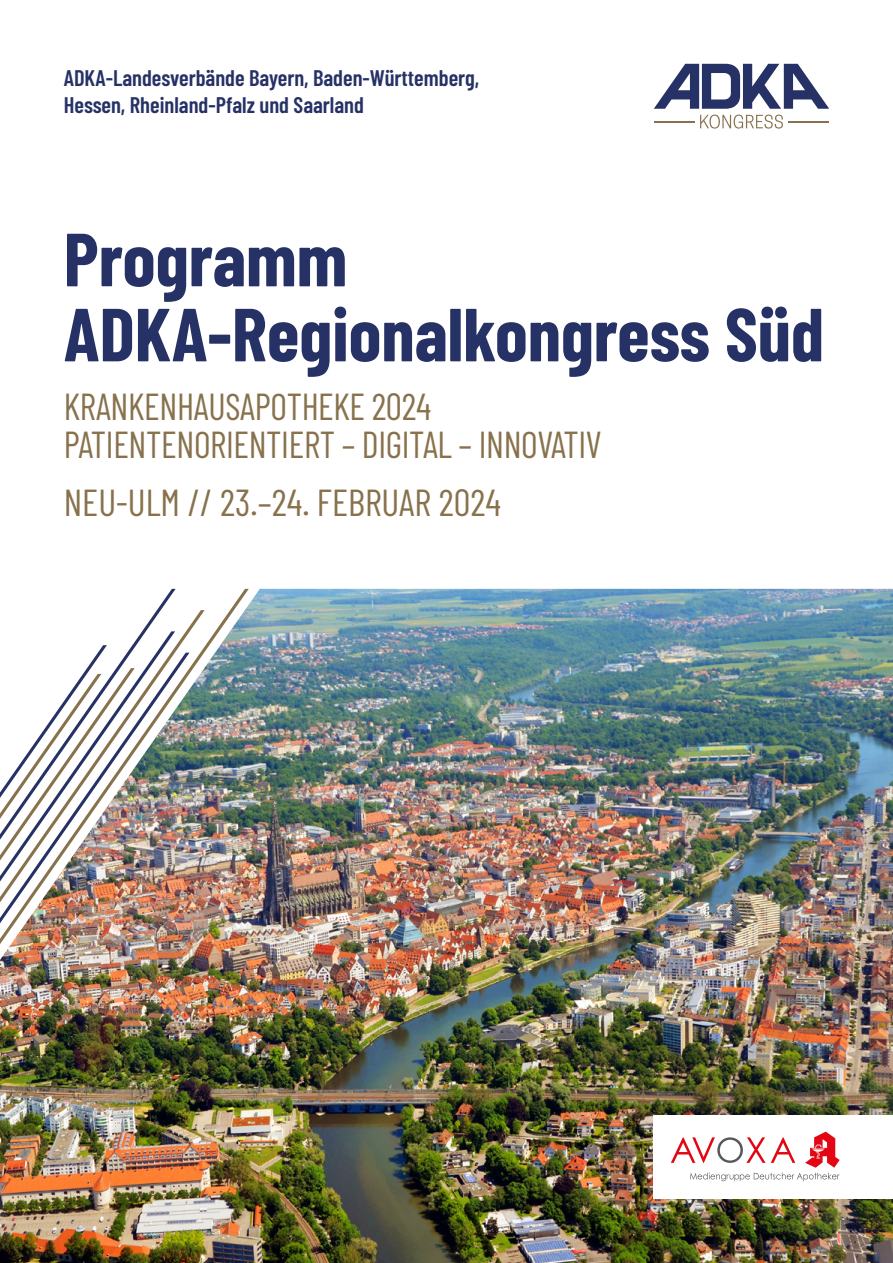
<style>
.page{position:relative;width:893px;height:1263px;background:#fff}
.page>*{position:absolute;margin:0;border:0;box-sizing:border-box;transform-origin:0 0}
.t1{font:700 75px/75px "Barlow Condensed";color:#263165}
.t2{font:37.5px/37.5px "Barlow Condensed";letter-spacing:-.01em;color:#88724d}
.t3{font:600 22.5px/27px "Barlow Condensed";color:#263165}
</style>
<div class="page">
<img style="left:253px;top:589px;width:640px;height:674px">
<img style="left:0;top:588px;width:253px;height:675px">
<svg style="left:700px;top:115px;width:83px;height:14px"></svg>
<hr style="left:789px;top:121px;width:40px;height:1px;background:#88724d">
<hr style="left:654px;top:121px;width:40px;height:1px;background:#88724d">
<svg style="left:654px;top:64px;width:175px;height:45px"></svg>
<div style="left:654px;top:1115px;width:239px;height:83px;background:#fff"></div>
<svg style="left:671px;top:1132px;width:169px;height:49px"></svg>
<p class="t3" style="left:64px;top:67px;width:417px">ADKA-Landesverbände Bayern, Baden-Württemberg,<br>Hessen, Rheinland-Pfalz und Saarland</p>
<h1 class="t1" style="left:64px;top:229px;width:762px">Programm<br>ADKA-Regionalkongress Süd</h1>
<p class="t2" style="left:64px;top:388px;width:540px">KRANKENHAUSAPOTHEKE 2024<br>PATIENTENORIENTIERT – DIGITAL – INNOVATIV</p>
<p class="t2" style="left:64px;top:485px;width:439px">NEU-ULM // 23.–24. FEBRUAR 2024</p>
</div>
